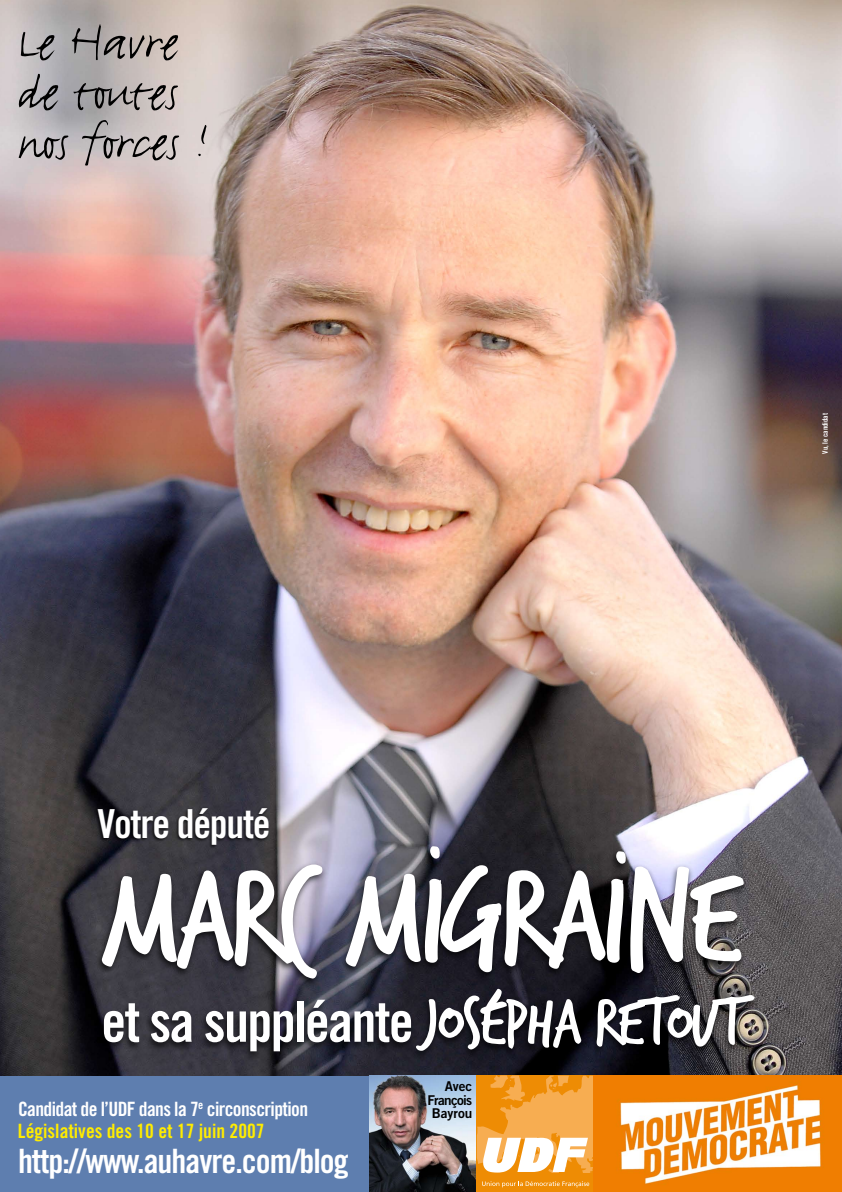
<style>
.page{position:relative;width:842px;height:1192px;background:#fff}
.page>*{position:absolute;margin:0;border:0;box-sizing:border-box;transform-origin:0 0}
.t1{font:143.2px "Trash Hand";letter-spacing:-.02em;color:#fff}
.t2{font:143.2px "Trash Hand";letter-spacing:-.02em;color:#fff;scale:.67 1}
.t3{font:143.2px "Trash Hand";letter-spacing:-.02em;color:#fff;scale:.43 1}
.t4{font:57.5px/50px "FF Justlefthand";color:#000}
.t5{font:56.35px "Trade Gothic Bold Cond Twenty";letter-spacing:-.03em;color:#fff}
.t6{font:40px "Trade Gothic Bold Cond Twenty";letter-spacing:-.03em;color:#fff}
.t7{font:33.55px "Trade Gothic Bold Cond Twenty";letter-spacing:-.03em;color:#fff}
.t8{font:19.75px/21.7px "Trade Gothic Bold Cond Twenty";letter-spacing:-.03em;color:#fff}
.t9{font:13.5px/13.5px "Trade Gothic Bold Two";letter-spacing:-.02em;color:#000;text-align:right}
.t10{font:7.5px "Trade Gothic Bold Cond Twenty";color:#fff}
.s1{font-family:"Trash Hand";font-size:71.1px}
.s2{color:#ffec00}
</style>
<div class="page">
<img style="left:0;top:0;width:842px;height:1076px">
<div style="left:0;top:1076px;width:842px;height:116px;background:#5e7eaf"></div>
<img style="left:369px;top:1076px;width:107px;height:116px">
<div style="left:476px;top:1076px;width:118px;height:116px;background:#ee8c04"></div>
<svg style="left:482px;top:1181px;width:107px;height:6px"></svg>
<svg style="left:477px;top:1076px;width:117px;height:97px"></svg>
<img style="left:594px;top:1076px;width:248px;height:116px">
<div style="left:93px;top:861px;width:667px;height:201px;background:#000;opacity:.75"></div>
<div style="left:422px;top:843px;width:24px;height:26px;background:#000;opacity:.75"></div>
<div style="left:608px;top:848px;width:24px;height:26px;background:#000;opacity:.75"></div>
<div style="left:94px;top:807px;width:177px;height:43px;background:#000;opacity:.75"></div>
<h2 class="t4" style="left:18px;top:19px;width:193px">Le Havre de toutes nos forces !</h2>
<p class="t10" style="left:821px;top:454px;width:42px;rotate:-90deg">Vu, le candidat</p>
<h3 class="t6" style="left:97px;top:800px;width:175px">Votre député</h3>
<h1 class="t2" style="left:420px;top:757px;width:317px">. .</h1>
<h1 class="t1" style="left:102px;top:848px;width:641px">MARC MIGRAINE</h1>
<h3 class="t5" style="left:101px;top:987px;width:643px">et sa suppléante <span class="s1">JOSÉPHA RETOUT</span></h3>
<h1 class="t3" style="left:475px;top:839px;width:67px">-</h1>
<p class="t8" style="left:18px;top:1098px;width:292px">Candidat de l’UDF dans la 7<sup>e</sup> circonscription<br><span class="s2">Législatives des 10 et 17 juin 2007</span></p>
<h3 class="t7" style="left:18px;top:1141px;width:332px">http://www.auhavre.com/blog</h3>
<p class="t9" style="left:427px;top:1080px;width:46px">Avec<br>François<br>Bayrou</p>
</div>
